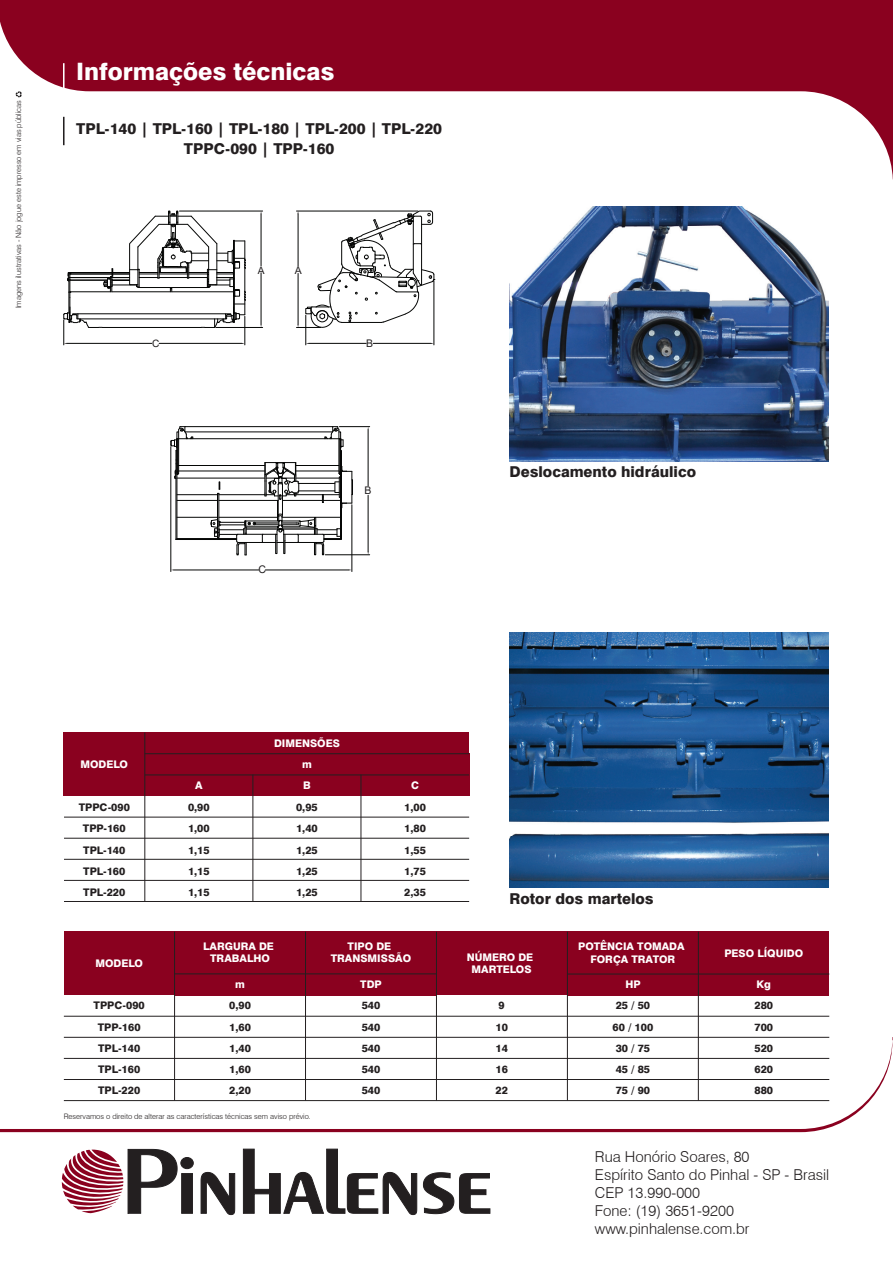
<style>
.page{position:relative;width:893px;height:1263px;background:#fff}
.page>*{position:absolute;margin:0;border:0;box-sizing:border-box;transform-origin:0 0}
.t1{font:800 24px "Swiss 721 BT";color:#fff}
.t2{font:300 15px/18px "Swiss 721 BT";color:#231f20}
.t3{font:800 15px/19.5px "Swiss 721 BT";color:#231f20;text-align:center}
.t4{font:800 10.5px/21.1px "Swiss 721 BT";color:#231f20;text-align:justify}
.t5{font:800 10.5px/12.6px "Swiss 721 BT";color:#fff;text-align:center}
.t6{font:10.5px "Arial";color:#201d1e}
.t7{font:10.2px "Arial";color:#201d1e}
.t8{font:300 7.5px "Swiss 721 BT";color:#231f20}
</style>
<div class="page">
<div style="left:436px;top:932px;width:131px;height:63px;background:#8a011f"></div>
<svg style="left:0;top:0;width:893px;height:179px;fill:#8a011f"></svg>
<svg style="left:0;top:1132px;width:806px;height:84px"></svg>
<svg style="left:0;top:1037px;width:893px;height:95px"></svg>
<hr style="left:63px;top:63px;width:2px;height:29px;background:#fff">
<div style="left:181px;top:1157px;width:12px;height:12px;background:#231f20;border-radius:50%"></div>
<div style="left:181px;top:1157px;width:12px;height:12px;border:1px solid #231f20;border-radius:50%"></div>
<div style="left:182px;top:1173px;width:10px;height:40px;background:#231f20"></div>
<div style="left:181px;top:1173px;width:12px;height:40px;border:1px solid #231f20"></div>
<svg style="left:201px;top:1172px;width:34px;height:43px"></svg>
<svg style="left:423px;top:1172px;width:67px;height:42px"></svg>
<svg style="left:243px;top:1149px;width:174px;height:66px"></svg>
<svg style="left:62px;top:1149px;width:115px;height:64px"></svg>
<div style="left:175px;top:932px;width:130px;height:42px;background:#8a011f"></div>
<div style="left:567px;top:932px;width:131px;height:42px;background:#8a011f"></div>
<div style="left:305px;top:932px;width:131px;height:42px;background:#8a011f"></div>
<div style="left:698px;top:932px;width:131px;height:42px;background:#8a011f"></div>
<div style="left:567px;top:974px;width:262px;height:21px;background:#8a011f"></div>
<div style="left:305px;top:974px;width:131px;height:21px;background:#8a011f"></div>
<div style="left:175px;top:974px;width:130px;height:21px;background:#8a011f"></div>
<div style="left:64px;top:932px;width:111px;height:63px;background:#8a011f"></div>
<div style="left:361px;top:775px;width:108px;height:21px;background:#8a011f"></div>
<div style="left:253px;top:775px;width:108px;height:21px;background:#8a011f"></div>
<div style="left:145px;top:775px;width:108px;height:21px;background:#8a011f"></div>
<div style="left:64px;top:733px;width:81px;height:63px;background:#8a011f"></div>
<div style="left:145px;top:754px;width:324px;height:21px;background:#8a011f"></div>
<div style="left:145px;top:733px;width:324px;height:21px;background:#8a011f"></div>
<hr style="left:305px;top:932px;width:1px;height:168px;background:#231f20">
<hr style="left:436px;top:932px;width:1px;height:168px;background:#231f20">
<hr style="left:567px;top:932px;width:1px;height:168px;background:#231f20">
<hr style="left:698px;top:932px;width:1px;height:168px;background:#231f20">
<hr style="left:567px;top:974px;width:262px;height:1px;background:#231f20">
<hr style="left:175px;top:973px;width:261px;height:1px;background:#231f20">
<hr style="left:64px;top:1100px;width:765px;height:1px;background:#231f20">
<hr style="left:64px;top:1079px;width:765px;height:1px;background:#231f20">
<hr style="left:64px;top:1058px;width:765px;height:1px;background:#231f20">
<hr style="left:64px;top:1037px;width:765px;height:1px;background:#231f20">
<hr style="left:64px;top:1016px;width:765px;height:1px;background:#231f20">
<hr style="left:145px;top:753px;width:324px;height:1px;background:#231f20">
<hr style="left:145px;top:774px;width:324px;height:1px;background:#231f20">
<hr style="left:64px;top:901px;width:405px;height:1px;background:#231f20">
<hr style="left:64px;top:880px;width:405px;height:1px;background:#231f20">
<hr style="left:64px;top:859px;width:405px;height:1px;background:#231f20">
<hr style="left:64px;top:838px;width:405px;height:1px;background:#231f20">
<hr style="left:64px;top:817px;width:405px;height:1px;background:#231f20">
<hr style="left:174px;top:932px;width:1px;height:168px;background:#231f20">
<hr style="left:144px;top:732px;width:1px;height:169px;background:#231f20">
<hr style="left:252px;top:775px;width:1px;height:126px;background:#231f20">
<hr style="left:361px;top:775px;width:1px;height:126px;background:#231f20">
<svg style="left:16px;top:91px;width:6px;height:7px"></svg>
<hr style="left:339px;top:426px;width:31px;height:1px;background:#050605">
<hr style="left:325px;top:554px;width:45px;height:1px;background:#050605">
<hr style="left:368px;top:495px;width:1px;height:57px;background:#050605">
<hr style="left:368px;top:430px;width:1px;height:56px;background:#050605">
<svg style="left:171px;top:426px;width:182px;height:130px"></svg>
<hr style="left:352px;top:505px;width:1px;height:66px;background:#050605">
<hr style="left:171px;top:447px;width:1px;height:124px;background:#050605">
<hr style="left:174px;top:570px;width:85px;height:1px;background:#050605">
<hr style="left:265px;top:570px;width:84px;height:1px;background:#050605">
<hr style="left:216px;top:327px;width:47px;height:1px;background:#050605">
<hr style="left:179px;top:211px;width:84px;height:1px;background:#050605">
<hr style="left:261px;top:214px;width:1px;height:52px;background:#050605">
<hr style="left:261px;top:273px;width:1px;height:51px;background:#050605">
<svg style="left:64px;top:211px;width:182px;height:134px"></svg>
<svg style="left:296px;top:211px;width:139px;height:117px"></svg>
<hr style="left:434px;top:281px;width:1px;height:64px;background:#050605">
<hr style="left:306px;top:315px;width:1px;height:30px;background:#050605">
<hr style="left:309px;top:343px;width:57px;height:1px;background:#050605">
<hr style="left:373px;top:343px;width:58px;height:1px;background:#050605">
<hr style="left:63px;top:117px;width:2px;height:28px;background:#231f20">
<img style="left:509px;top:206px;width:319px;height:255px">
<img style="left:509px;top:633px;width:319px;height:255px">
<p class="t8" style="left:14px;top:308px;width:210px;rotate:-90deg">Imagens ilustrativas - Não jogue este impresso em vias públicas</p>
<h1 class="t1" style="left:76px;top:57px;width:260px">Informações técnicas</h1>
<h2 class="t3" style="left:76px;top:119px;width:367px">TPL-140 | TPL-160 | TPL-180 | TPL-200 | TPL-220<br>TPPC-090 | TPP-160</h2>
<p class="t7" style="left:258px;top:263px;width:8px">A</p>
<p class="t6" style="left:295px;top:263px;width:9px">A</p>
<p class="t7" style="left:152px;top:336px;width:9px">C</p>
<p class="t6" style="left:366px;top:336px;width:9px">B</p>
<p class="t6" style="left:259px;top:562px;width:9px">C</p>
<p class="t6" style="left:365px;top:483px;width:9px">B</p>
<h2 class="t3" style="left:509px;top:462px;width:188px">Deslocamento hidráulico</h2>
<p class="t5" style="left:81px;top:757px;width:49px">MODELO</p>
<p class="t5" style="left:274px;top:733px;width:67px;line-height:20.7px">DIMENSÕES m</p>
<p class="t5" style="left:195px;top:778px;width:9px">A</p>
<p class="t5" style="left:303px;top:778px;width:9px">B</p>
<p class="t5" style="left:411px;top:778px;width:9px">C</p>
<p class="t4" style="left:79px;top:797px;width:53px;text-align:center">TPPC-090<br>TPP-160<br>TPL-140<br>TPL-160<br>TPL-220</p>
<p class="t4" style="left:188px;top:797px;width:23px">0,90<br>1,00<br>1,15<br>1,15<br>1,15</p>
<p class="t4" style="left:296px;top:797px;width:23px">0,95<br>1,40<br>1,25<br>1,25<br>1,25</p>
<p class="t4" style="left:404px;top:797px;width:23px">1,00<br>1,80<br>1,55<br>1,75<br>2,35</p>
<h2 class="t3" style="left:509px;top:888px;width:146px">Rotor dos martelos</h2>
<p class="t5" style="left:95px;top:956px;width:49px">MODELO</p>
<p class="t4" style="left:94px;top:995px;width:53px;text-align:center">TPPC-090<br>TPP-160<br>TPL-140<br>TPL-160<br>TPL-220</p>
<p class="t5" style="left:578px;top:940px;width:108px">POTÊNCIA TOMADA</p>
<p class="t5" style="left:203px;top:940px;width:72px">LARGURA DE<br>TRABALHO</p>
<p class="t5" style="left:331px;top:940px;width:82px">TIPO DE<br>TRANSMISSÃO</p>
<p class="t5" style="left:235px;top:978px;width:11px">m</p>
<p class="t5" style="left:360px;top:978px;width:23px">TDP</p>
<p class="t4" style="left:229px;top:995px;width:23px">0,90<br>1,60<br>1,40<br>1,60<br>2,20</p>
<p class="t4" style="left:362px;top:995px;width:20px">540<br>540<br>540<br>540<br>540</p>
<p class="t4" style="left:495px;top:995px;width:14px;text-align:left">9<br>10<br>14<br>16<br>22</p>
<p class="t4" style="left:613px;top:995px;width:42px;text-align:left">25 / 50<br>60 / 100<br>30 / 75<br>45 / 85<br>75 / 90</p>
<p class="t4" style="left:754px;top:995px;width:20px">280<br>700<br>520<br>620<br>880</p>
<p class="t5" style="left:724px;top:946px;width:80px">PESO LÍQUIDO</p>
<p class="t5" style="left:757px;top:978px;width:16px">Kg</p>
<p class="t5" style="left:467px;top:951px;width:68px">NÚMERO DE</p>
<p class="t5" style="left:590px;top:953px;width:86px">FORÇA TRATOR</p>
<p class="t5" style="left:471px;top:963px;width:62px">MARTELOS</p>
<p class="t5" style="left:625px;top:978px;width:17px">HP</p>
<p class="t8" style="left:64px;top:1112px;width:249px">Reservamos o direito de alterar as características técnicas sem aviso prévio.</p>
<h2 class="t2" style="left:595px;top:1147px;width:236px">Rua Honório Soares, 80<br>Espírito Santo do Pinhal - SP - Brasil<br>CEP 13.990-000<br>Fone: (19) 3651-9200 www.pinhalense.com.br</h2>
</div>
